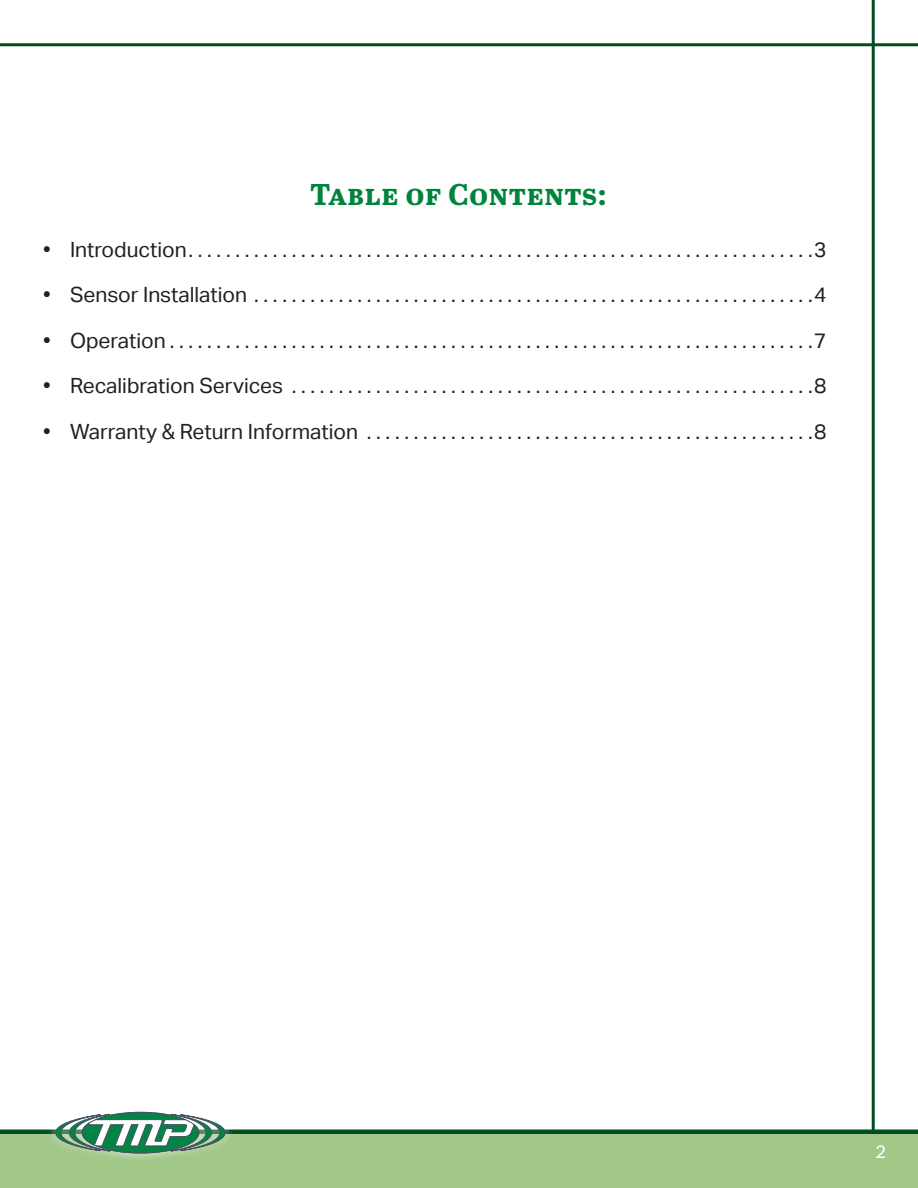
<style>
.page{position:relative;width:918px;height:1188px;background:#fff}
.page>*{position:absolute;margin:0;border:0;box-sizing:border-box;transform-origin:0 0}
.Heading{font:700 30px "Abril Text";letter-spacing:.02em;color:#00843d}
.t1{font:21px "Aktiv Grotesk";color:#231f20}
.t2{font:18px "Aktiv Grotesk";color:#fff}
</style>
<div class="page">
<hr style="left:872px;top:0;width:3px;height:1188px;background:#004d23">
<div style="left:0;top:1134px;width:918px;height:54px;background:#a1c789"></div>
<hr style="left:0;top:1130px;width:918px;height:4px;background:#004d23">
<div style="left:46px;top:1102px;width:188px;height:61px;background:#fff;opacity:.75"></div>
<svg style="left:55px;top:1112px;width:170px;height:41px"></svg>
<hr style="left:0;top:43px;width:918px;height:3px;background:#004d23">
<p class="Heading" style="left:310px;top:173px;width:298px">Table of Contents:</p>
<p class="t1" style="left:43px;top:237px;width:785px">• Introduction . . . . . . . . . . . . . . . . . . . . . . . . . . . . . . . . . . . . . . . . . . . . . . . . . . . . . . . . . . . . . . . . . . 3</p>
<p class="t1" style="left:43px;top:283px;width:785px">• Sensor Installation . . . . . . . . . . . . . . . . . . . . . . . . . . . . . . . . . . . . . . . . . . . . . . . . . . . . . . . . . . . 4</p>
<p class="t1" style="left:43px;top:328px;width:785px">• Operation . . . . . . . . . . . . . . . . . . . . . . . . . . . . . . . . . . . . . . . . . . . . . . . . . . . . . . . . . . . . . . . . . . . . 7</p>
<p class="t1" style="left:43px;top:374px;width:785px">• Recalibration Services . . . . . . . . . . . . . . . . . . . . . . . . . . . . . . . . . . . . . . . . . . . . . . . . . . . . . . . 8</p>
<p class="t1" style="left:43px;top:419px;width:785px">• Warranty &amp; Return Information . . . . . . . . . . . . . . . . . . . . . . . . . . . . . . . . . . . . . . . . . . . . . . . 8</p>
<p class="t2" style="left:875px;top:1142px;width:12px">2</p>
</div>
